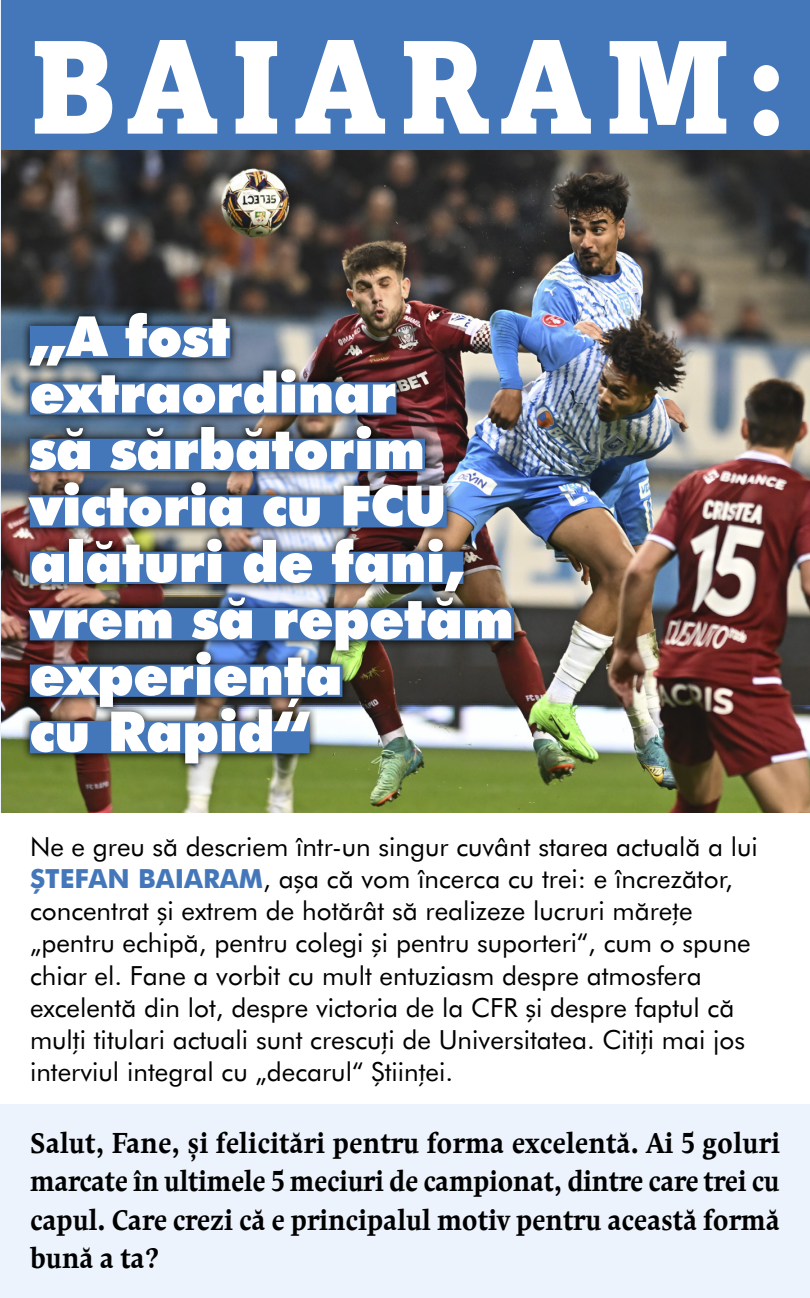
<style>
.page{position:relative;width:810px;height:1298px;background:#ecf3fc}
.page>*{position:absolute;margin:0;border:0;box-sizing:border-box;transform-origin:0 0}
.titlu{font:132.38px "Amasis Black Ro CE";letter-spacing:.1em;color:#fff;scale:.95 1}
.titlu-2{font:55.5px/56.4px "Futura Black Ro CE";letter-spacing:-.01em;color:#fff}
.interviu_intrebare{font:700 28.5px/38.2px "Comenia Serif Pro Ro CE";color:#000;text-align:justify;scale:.9 1}
.t1{font:26.25px/32.2px "Futura Ro CE";color:#000}
.s1{font-weight:700;color:#4477ba}
</style>
<div class="page">
<img style="left:2px;top:149px;width:808px;height:664px">
<div style="left:2px;top:0;width:808px;height:149px;background:#4477ba"></div>
<div style="left:19px;top:304px;width:504px;height:469px;background:#000;opacity:.9"></div>
<div style="left:30px;top:326px;width:201px;height:32px;background:#4477ba"></div>
<div style="left:30px;top:382px;width:366px;height:32px;background:#4477ba"></div>
<div style="left:30px;top:439px;width:395px;height:32px;background:#4477ba"></div>
<div style="left:30px;top:495px;width:417px;height:32px;background:#4477ba"></div>
<div style="left:30px;top:551px;width:433px;height:33px;background:#4477ba"></div>
<div style="left:30px;top:608px;width:484px;height:32px;background:#4477ba"></div>
<div style="left:30px;top:664px;width:312px;height:33px;background:#4477ba"></div>
<div style="left:30px;top:721px;width:280px;height:32px;background:#4477ba"></div>
<div style="left:0;top:813px;width:810px;height:291px;background:#fff"></div>
<p class="titlu" style="left:30px;top:0;width:800px">BAIARAM:</p>
<p class="titlu-2" style="left:30px;top:306px;width:486px">„A fost extraordinar<br>să sărbătorim victoria cu FCU alături de fani, vrem să repetăm experienţa<br>cu Rapid“</p>
<p class="t1" style="left:30px;top:829px;width:729px">Ne e greu să descriem într‑un singur cuvânt starea actuală a lui <span class="s1">ŞTEFAN BAIARAM</span>, aşa că vom încerca cu trei: e încrezător, concentrat şi extrem de hotărât să realizeze lucruri măreţe „pentru echipă, pentru colegi şi pentru suporteri“, cum o spune chiar el. Fane a vorbit cu mult entuziasm despre atmosfera excelentă din lot, despre victoria de la CFR şi despre faptul că mulţi titulari actuali sunt crescuţi de Universitatea. Citiţi mai jos interviul integral cu „decarul“ Ştiinţei.</p>
<p class="interviu_intrebare" style="left:30px;top:1123px;width:835px">Salut, Fane, şi felicitări pentru forma excelentă. Ai 5 goluri marcate în ultimele 5 meciuri de campionat, dintre care trei cu capul. Care crezi că e principalul motiv pentru această formă bună a ta?</p>
</div>
